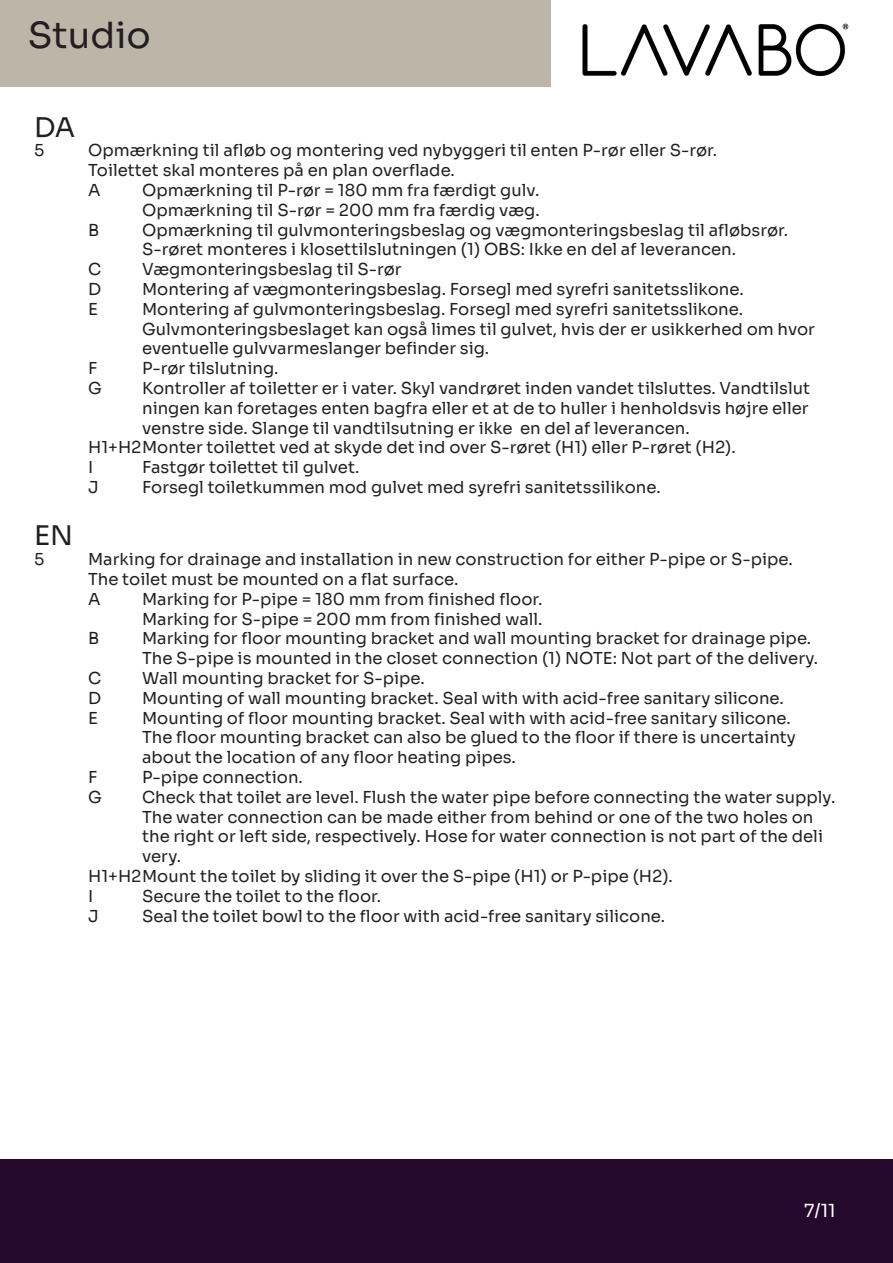
<style>
.page{position:relative;width:893px;height:1263px;background:#fff}
.page>*{position:absolute;margin:0;border:0;box-sizing:border-box;transform-origin:0 0}
.t1{font:36px "Sora";color:#231f20}
.t2{font:27px "Sora";color:#231f20}
.t3{font:18px "Sora";color:#fff}
.t4{font:16.5px/19.8px "Sora";color:#231f20}
</style>
<div class="page">
<div style="left:0;top:1160px;width:893px;height:103px;background:#24092c"></div>
<div style="left:0;top:0;width:550px;height:86px;background:#bdb5a7"></div>
<img style="left:582px;top:23px;width:267px;height:54px">
<h1 class="t1" style="left:28px;top:5px;width:124px">Studio</h1>
<h2 class="t2" style="left:34px;top:105px;width:43px">DA</h2>
<p class="t4" style="left:34px;top:139px;width:12px">5</p>
<p class="t4" style="left:88px;top:139px;width:631px">Opmærkning til afløb og montering ved nybyggeri til enten P-rør eller S-rør.<br>Toilettet skal monteres på en plan overflade.<br>A</p>
<p class="t4" style="left:142px;top:179px;width:399px">Opmærkning til P-rør = 180 mm fra færdigt gulv.<br>Opmærkning til S-rør = 200 mm fra færdig væg.</p>
<p class="t4" style="left:88px;top:218px;width:13px">B</p>
<p class="t4" style="left:142px;top:218px;width:648px">Opmærkning til gulvmonteringsbeslag og vægmonteringsbeslag til afløbsrør.<br>S-røret monteres i klosettilslutningen (1) OBS: Ikke en del af leverancen.</p>
<p class="t4" style="left:88px;top:258px;width:15px">C</p>
<p class="t4" style="left:142px;top:258px;width:261px">Vægmonteringsbeslag til S-rør</p>
<p class="t4" style="left:88px;top:278px;width:15px">D</p>
<p class="t4" style="left:142px;top:278px;width:603px">Montering af vægmonteringsbeslag. Forsegl med syrefri sanitetsslikone.</p>
<p class="t4" style="left:88px;top:298px;width:11px">E</p>
<p class="t4" style="left:142px;top:298px;width:674px">Montering af gulvmonteringsbeslag. Forsegl med syrefri sanitetsslikone.<br>Gulvmonteringsbeslaget kan også limes til gulvet, hvis der er usikkerhed om hvor eventuelle gulvvarmeslanger befinder sig.</p>
<p class="t4" style="left:88px;top:357px;width:11px">F</p>
<p class="t4" style="left:142px;top:357px;width:138px">P-rør tilslutning.</p>
<p class="t4" style="left:88px;top:377px;width:15px">G</p>
<p class="t4" style="left:142px;top:377px;width:669px">Kontroller af toiletter er i vater. Skyl vandrøret inden vandet tilsluttes. Vandtilslut</p>
<p class="t4" style="left:142px;top:397px;width:668px">ningen kan foretages enten bagfra eller et at de to huller i henholdsvis højre eller</p>
<p class="t4" style="left:142px;top:416px;width:549px">venstre side. Slange til vandtilsutning er ikke en del af leverancen.</p>
<p class="t4" style="left:88px;top:436px;width:649px">H1+H2 Monter toilettet ved at skyde det ind over S-røret (H1) eller P-røret (H2).</p>
<p class="t4" style="left:88px;top:456px;width:7px">I</p>
<p class="t4" style="left:142px;top:456px;width:219px">Fastgør toilettet til gulvet.</p>
<p class="t4" style="left:88px;top:476px;width:12px">J</p>
<p class="t4" style="left:142px;top:476px;width:520px">Forsegl toiletkummen mod gulvet med syrefri sanitetssilikone.</p>
<h2 class="t2" style="left:34px;top:513px;width:41px">EN</h2>
<p class="t4" style="left:34px;top:548px;width:12px">5</p>
<p class="t4" style="left:88px;top:548px;width:706px">Marking for drainage and installation in new construction for either P-pipe or S-pipe.<br>The toilet must be mounted on a flat surface.<br>A</p>
<p class="t4" style="left:142px;top:587px;width:402px">Marking for P-pipe = 180 mm from finished floor.<br>Marking for S-pipe = 200 mm from finished wall.</p>
<p class="t4" style="left:88px;top:627px;width:13px">B</p>
<p class="t4" style="left:142px;top:627px;width:678px">Marking for floor mounting bracket and wall mounting bracket for drainage pipe.<br>The S-pipe is mounted in the closet connection (1) NOTE: Not part of the delivery.</p>
<p class="t4" style="left:88px;top:667px;width:15px">C</p>
<p class="t4" style="left:142px;top:667px;width:284px">Wall mounting bracket for S-pipe.</p>
<p class="t4" style="left:88px;top:686px;width:15px">D</p>
<p class="t4" style="left:142px;top:686px;width:643px">Mounting of wall mounting bracket. Seal with with acid-free sanitary silicone.</p>
<p class="t4" style="left:88px;top:706px;width:11px">E</p>
<p class="t4" style="left:142px;top:706px;width:655px">Mounting of floor mounting bracket. Seal with with acid-free sanitary silicone.<br>The floor mounting bracket can also be glued to the floor if there is uncertainty about the location of any floor heating pipes.</p>
<p class="t4" style="left:88px;top:766px;width:11px">F</p>
<p class="t4" style="left:142px;top:766px;width:162px">P-pipe connection.</p>
<p class="t4" style="left:88px;top:785px;width:15px">G</p>
<p class="t4" style="left:142px;top:785px;width:695px">Check that toilet are level. Flush the water pipe before connecting the water supply.</p>
<p class="t4" style="left:142px;top:805px;width:673px">The water connection can be made either from behind or one of the two holes on</p>
<p class="t4" style="left:142px;top:825px;width:682px">the right or left side, respectively. Hose for water connection is not part of the deli</p>
<p class="t4" style="left:142px;top:845px;width:40px">very.</p>
<p class="t4" style="left:88px;top:865px;width:586px">H1+H2 Mount the toilet by sliding it over the S-pipe (H1) or P-pipe (H2).</p>
<p class="t4" style="left:88px;top:884px;width:7px">I</p>
<p class="t4" style="left:142px;top:884px;width:241px">Secure the toilet to the floor.</p>
<p class="t4" style="left:88px;top:904px;width:12px">J</p>
<p class="t4" style="left:142px;top:904px;width:525px">Seal the toilet bowl to the floor with acid-free sanitary silicone.</p>
<p class="t3" style="left:804px;top:1196px;width:33px">7/11</p>
</div>
